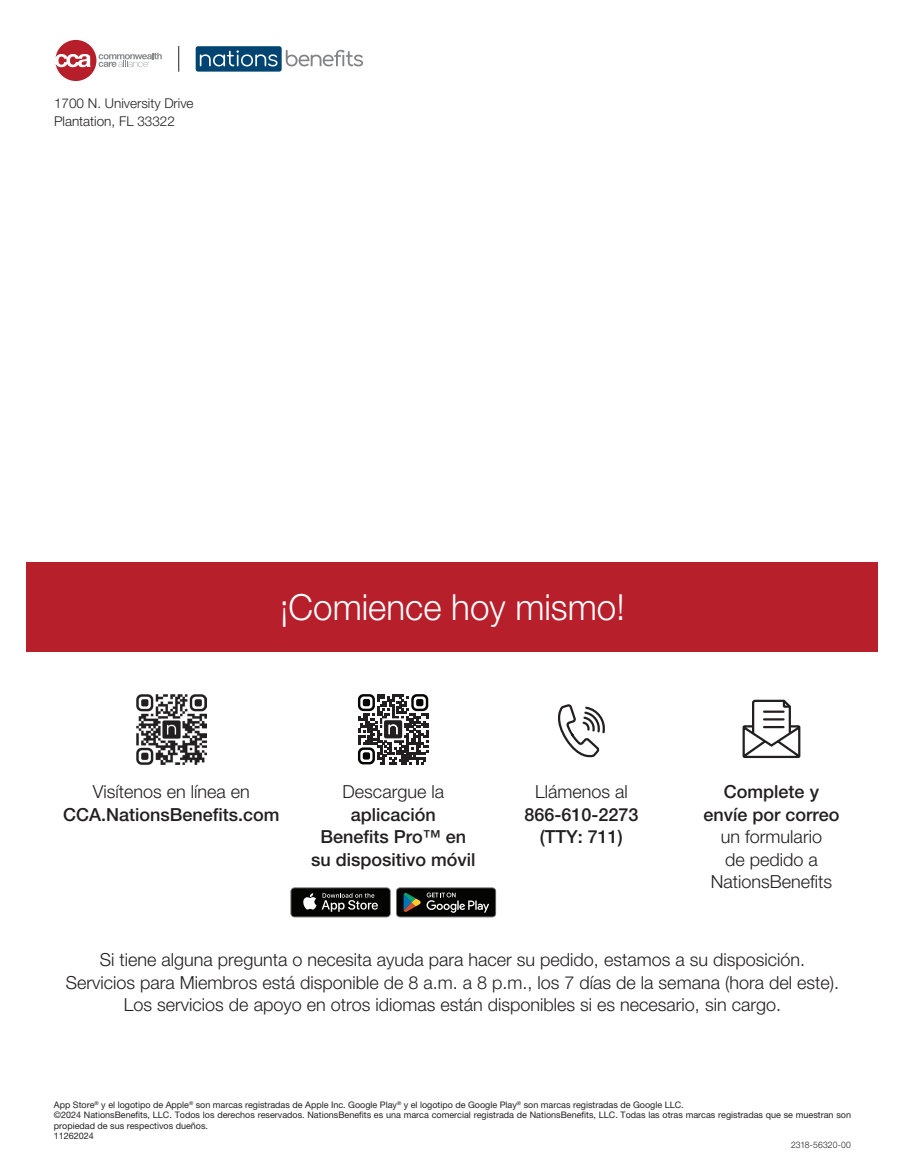
<style>
.page{position:relative;width:905px;height:1175px;background:#fff}
.page>*{position:absolute;margin:0;border:0;box-sizing:border-box;transform-origin:0 0}
.t1{font:300 36px "Helvetica Neue LT Pro";color:#fff}
.Back_Cover_Body{font:300 18px/22.5px "Helvetica Neue LT Pro";color:#231f20;text-align:center}
.Body_Copy{font:500 18px/22.5px "Helvetica Neue LT Pro";color:#231f20;text-align:center}
.Body_Copy-2{font:300 18px/22.5px "Helvetica Neue LT Pro";color:#231f20;text-align:center}
.Back_Cover_Body-2{font:500 18px/22.5px "Helvetica Neue LT Pro";color:#231f20;text-align:center}
.t2{font:300 13.5px/18px "Helvetica Neue LT Pro";color:#231f20}
.Disclaimer{font:9px/10.5px "Helvetica Neue LT Pro";color:#231f20}
.t3{font:300 9px "Helvetica Neue LT Pro";letter-spacing:.01em;color:#231f20;scale:.95 1}
.s1{font-weight:300}
.s2{font-weight:500}
</style>
<div class="page">
<div style="left:27px;top:562px;width:851px;height:90px;background:#b71f2b"></div>
<svg style="left:742px;top:699px;width:59px;height:60px"></svg>
<svg style="left:558px;top:704px;width:47px;height:54px"></svg>
<img style="left:136px;top:694px;width:70px;height:70px">
<svg style="left:358px;top:694px;width:70px;height:70px;fill:#231f20"></svg>
<svg style="left:358px;top:694px;width:17px;height:17px"></svg>
<div style="left:363px;top:699px;width:7px;height:7px;background:#040503;border-radius:2px"></div>
<svg style="left:411px;top:694px;width:17px;height:17px"></svg>
<div style="left:416px;top:699px;width:7px;height:7px;background:#040503;border-radius:2px"></div>
<svg style="left:358px;top:747px;width:17px;height:17px"></svg>
<div style="left:363px;top:752px;width:7px;height:7px;background:#040503;border-radius:2px"></div>
<svg style="left:382px;top:718px;width:22px;height:22px"></svg>
<svg style="left:396px;top:887px;width:100px;height:30px;background:#2c2f2c"></svg>
<svg style="left:291px;top:887px;width:99px;height:30px;background:#2f302e"></svg>
<svg style="left:286px;top:50px;width:77px;height:16px"></svg>
<div style="left:196px;top:46px;width:86px;height:26px;background:#004571;border-radius:2px"></div>
<svg style="left:200px;top:50px;width:77px;height:16px"></svg>
<svg style="left:178px;top:46px;width:1px;height:26px"></svg>
<svg style="left:56px;top:40px;width:106px;height:41px"></svg>
<p class="t2" style="left:54px;top:94px;width:141px">1700 N. University Drive<br>Plantation, FL 33322</p>
<p class="t1" style="left:280px;top:585px;width:346px">¡Comience hoy mismo!</p>
<p class="Back_Cover_Body-2" style="left:63px;top:780px;width:218px"><span class="s1">Visítenos en línea en<br></span>CCA.NationsBenefits.com</p>
<p class="Body_Copy" style="left:311px;top:780px;width:166px"><span class="s1">Descargue la </span>aplicación<br>Benefits Pro™ en su dispositivo móvil</p>
<p class="Body_Copy" style="left:524px;top:780px;width:116px"><span class="s1">Llámenos al<br></span>866-610-2273 (TTY: 711)</p>
<p class="Body_Copy-2" style="left:703px;top:780px;width:138px"><span class="s2">Complete y envíe por correo </span>un formulario<br>de pedido a<br>NationsBenefits</p>
<p class="Back_Cover_Body" style="left:66px;top:948px;width:774px">Si tiene alguna pregunta o necesita ayuda para hacer su pedido, estamos a su disposición.<br>Servicios para Miembros está disponible de 8 a.m. a 8 p.m., los 7 días de la semana (hora del este).<br>Los servicios de apoyo en otros idiomas están disponibles si es necesario, sin cargo.</p>
<p class="Disclaimer" style="left:54px;top:1099px;width:631px">App Store<sup>®</sup> y el logotipo de Apple<sup>®</sup> son marcas registradas de Apple Inc. Google Play<sup>®</sup> y el logotipo de Google Play<sup>®</sup> son marcas registradas de Google LLC.</p>
<p class="Disclaimer" style="left:54px;top:1109px;width:798px">©2024 NationsBenefits, LLC. Todos los derechos reservados. NationsBenefits es una marca comercial registrada de NationsBenefits, LLC. Todas las otras marcas registradas que se muestran son propiedad de sus respectivos dueños.</p>
<p class="Disclaimer" style="left:54px;top:1130px;width:42px">11262024</p>
<p class="t3" style="left:791px;top:1139px;width:65px">2318-56320-00</p>
</div>
